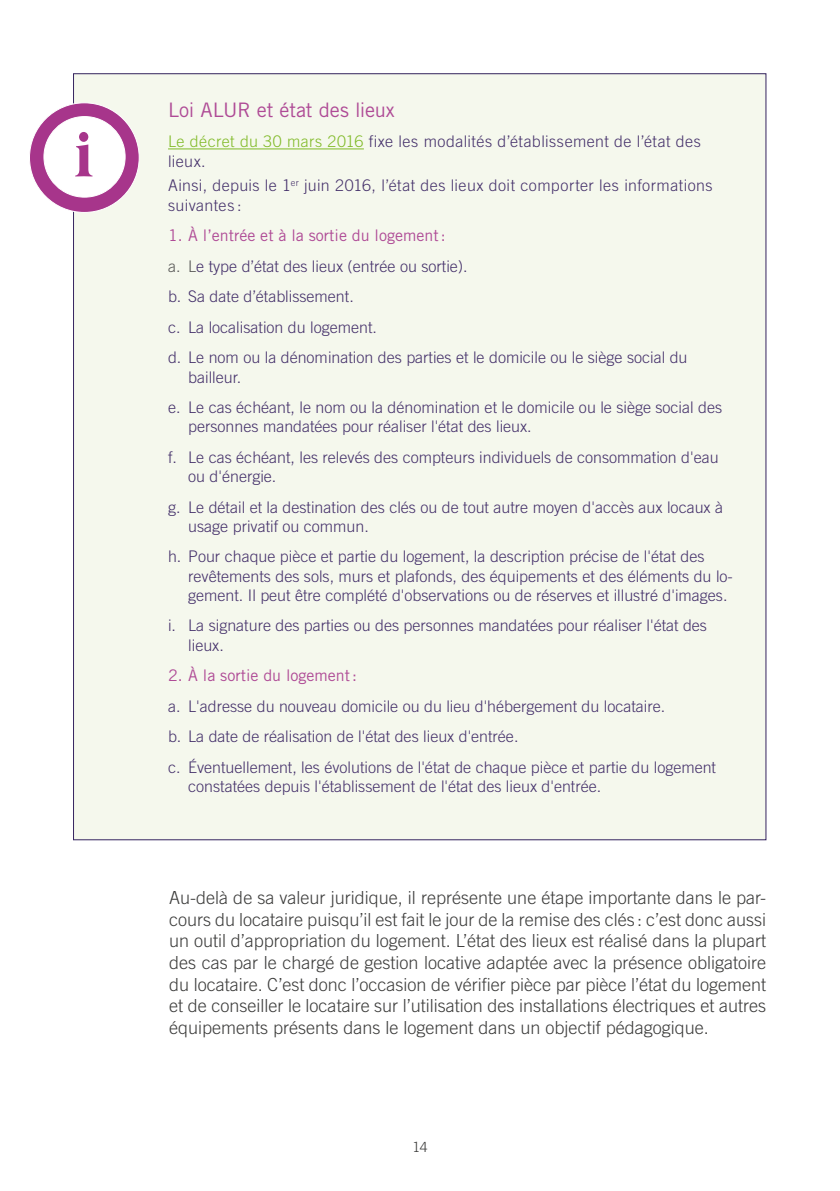
<style>
.page{position:relative;width:840px;height:1191px;background:#fff}
.page>*{position:absolute;margin:0;border:0;box-sizing:border-box;transform-origin:0 0}
.t1{font:20px "Trade Gothic LT Std";letter-spacing:-.005em;color:#af4b96}
.t2{font:300 18px/21.6px "Trade Gothic LT Std";color:#3c3c3b;text-align:justify}
.t3{font:300 16px/30.6px "Trade Gothic LT Std";color:#44306a}
.t4{font:300 16px/19.2px "Trade Gothic LT Std";letter-spacing:.025em;color:#44306a}
.t5{font:16px "Trade Gothic LT Std";color:#af4b96}
.t6{font:300 14px "Trade Gothic LT Std";color:#3c3c3b}
.s1{color:#80ba27}
.s2{font-weight:400;color:#af4b96}
.s3{color:#575756}
</style>
<div class="page">
<div style="left:73px;top:74px;width:692px;height:765px;background:#f5f8ed"></div>
<hr style="left:168px;top:148px;width:195px;height:1px;background:#80ba27">
<svg style="left:29px;top:102px;width:110px;height:111px"></svg>
<p class="t1" style="left:168px;top:98px;width:228px">Loi ALUR et état des lieux</p>
<p class="t4" style="left:168px;top:132px;width:534px"><span class="s1">Le décret du 30 mars 2016</span> fixe les modalités d’établissement de l’état des lieux.</p>
<p class="t4" style="left:168px;top:176px;width:545px">Ainsi, depuis le 1<sup>er</sup> juin 2016, l’état des lieux doit comporter les informations suivantes :</p>
<p class="t3" style="left:168px;top:220px;width:520px"><span class="s2">1. À l’entrée et à la sortie du logement:<br></span><span class="s3">a. L</span>e type d’état des lieux (entrée ou sortie).<br>b. Sa date d’établissement.<br>c. La localisation du logement.<br>d. Le nom ou la dénomination des parties et le domicile ou le siège social du</p>
<p class="t3" style="left:168px;top:361px;width:555px;text-indent:20px">bailleur.<br>e. Le cas échéant, le nom ou la dénomination et le domicile ou le siège social des</p>
<p class="t3" style="left:168px;top:411px;width:551px;text-indent:20px">personnes mandatées pour réaliser l'état des lieux.<br>f. Le cas échéant, les relevés des compteurs individuels de consommation d'eau</p>
<p class="t3" style="left:168px;top:461px;width:556px;text-indent:20px">ou d'énergie.<br>g. Le détail et la destination des clés ou de tout autre moyen d'accès aux locaux à</p>
<p class="t3" style="left:168px;top:511px;width:537px;text-indent:20px">usage privatif ou commun.<br>h. Pour chaque pièce et partie du logement, la description précise de l'état des</p>
<p class="t3" style="left:188px;top:566px;width:546px;line-height:19.2px">revêtements des sols, murs et plafonds, des équipements et des éléments du lo&shy;gement. Il peut être complété d'observations ou de réserves et illustré d'images.</p>
<p class="t3" style="left:188px;top:616px;width:520px;line-height:19.2px;text-indent:-20px">i. La signature des parties ou des personnes mandatées pour réaliser l'état des lieux.</p>
<p class="t5" style="left:168px;top:666px;width:190px">2. À la sortie du logement:</p>
<p class="t3" style="left:168px;top:690px;width:549px">a. L'adresse du nouveau domicile ou du lieu d'hébergement du locataire.<br>b. La date de réalisation de l'état des lieux d'entrée.<br>c. Éventuellement, les évolutions de l'état de chaque pièce et partie du logement</p>
<p class="t3" style="left:188px;top:771px;width:414px">constatées depuis l'établissement de l'état des lieux d'entrée.</p>
<p class="t2" style="left:169px;top:886px;width:598px">Au-delà de sa valeur juridique, il représente une étape importante dans le par&shy;cours du locataire puisqu’il est fait le jour de la remise des clés : c’est donc aussi un outil d’appropriation du logement. L’état des lieux est réalisé dans la plupart des cas par le chargé de gestion locative adaptée avec la présence obligatoire du locataire. C’est donc l’occasion de vérifier pièce par pièce l’état du logement et de conseiller le locataire sur l’utilisation des installations électriques et autres équipements présents dans le logement dans un objectif pédagogique.</p>
<p class="t6" style="left:412px;top:1139px;width:17px">14</p>
</div>
